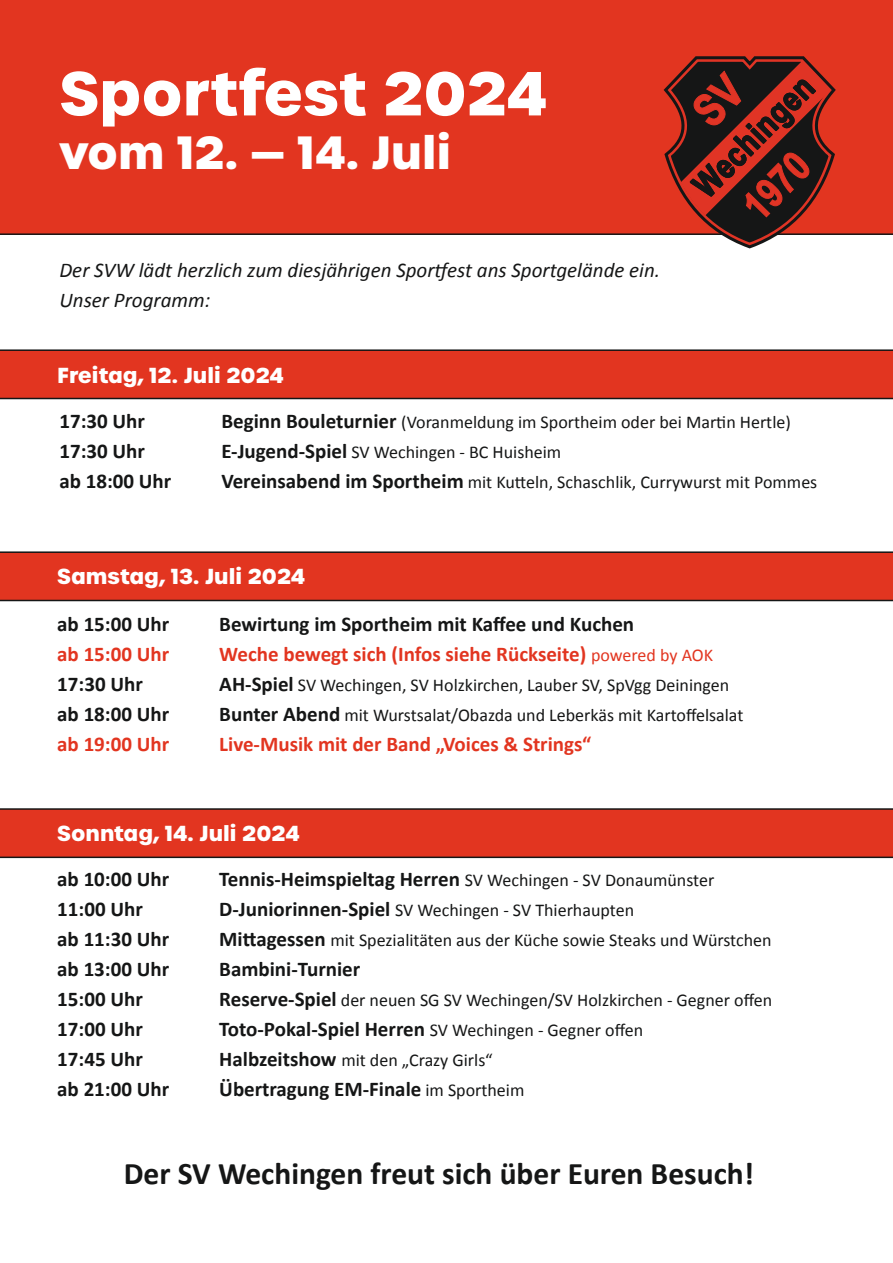
<style>
.page{position:relative;width:893px;height:1263px;background:#fff}
.page>*{position:absolute;margin:0;border:0;box-sizing:border-box;transform-origin:0 0}
.t1{font:700 60px "Urbane";color:#fff}
.t2{font:700 45px "Urbane";color:#fff}
.t3{font:700 41.1px "Arial Narrow";color:#e03425}
.t4{font:700 34.35px "Arial Narrow";color:#151616}
.t5{font:700 31.5px "Calibri";color:#151616}
.t6{font:700 21px "Calibri";color:#151616}
.t7{font:700 21px "Calibri";color:#e23520}
.t8{font:italic 21px/30px "Calibri";color:#151616}
.t9{font:700 21px "Urbane";color:#fff}
.t10{font:18px "Calibri";color:#151616}
.s1{font-weight:700;font-size:21px}
.s2{font-weight:400;font-size:18px}
</style>
<div class="page">
<div style="left:0;top:0;width:893px;height:235px;background:#e23520"></div>
<svg style="left:0;top:349px;width:893px;height:50px;background:#d63521"></svg>
<svg style="left:0;top:551px;width:893px;height:50px;background:#d63521"></svg>
<svg style="left:0;top:808px;width:893px;height:50px;background:#d63420"></svg>
<svg style="left:660px;top:52px;width:182px;height:197px;background:#813129"></svg>
<h1 class="t1" style="left:60px;top:52px;width:489px">Sportfest 2024</h1>
<h2 class="t2" style="left:60px;top:122px;width:393px">vom 12. — 14. Juli</h2>
<p class="t8" style="left:59px;top:254px;width:602px">Der SVW lädt herzlich zum diesjährigen Sportfest ans Sportgelände ein.<br>Unser Programm:</p>
<h3 class="t4" style="left:680px;top:172px;width:156px;rotate:-45deg">Wechingen</h3>
<h3 class="t3" style="left:728px;top:191px;width:77px;rotate:-46deg">1970</h3>
<p class="t9" style="left:57px;top:361px;width:228px">Freitag, 12. Juli 2024</p>
<p class="t6" style="left:59px;top:406px;width:87px">17:30 Uhr</p>
<p class="t10" style="left:221px;top:409px;width:571px"><span class="s1">Beginn Bouleturnier</span> (Voranmeldung im Sportheim oder bei Martin Hertle)</p>
<p class="t6" style="left:59px;top:436px;width:87px">17:30 Uhr</p>
<p class="t10" style="left:221px;top:439px;width:341px"><span class="s1">E-Jugend-Spiel</span> SV Wechingen - BC Huisheim</p>
<p class="t6" style="left:59px;top:466px;width:113px">ab 18:00 Uhr</p>
<p class="t10" style="left:221px;top:469px;width:597px"><span class="s1">Vereinsabend im Sportheim</span> mit Kutteln, Schaschlik, Currywurst mit Pommes</p>
<p class="t9" style="left:57px;top:562px;width:250px">Samstag, 13. Juli 2024</p>
<p class="t6" style="left:57px;top:609px;width:113px">ab 15:00 Uhr</p>
<p class="t6" style="left:219px;top:609px;width:416px">Bewirtung im Sportheim mit Kaffee und Kuchen</p>
<p class="t7" style="left:57px;top:639px;width:113px">ab 15:00 Uhr</p>
<p class="t7" style="left:219px;top:639px;width:495px">Weche bewegt sich (Infos siehe Rückseite) <span class="s2">powered by AOK</span></p>
<p class="t6" style="left:57px;top:669px;width:87px">17:30 Uhr</p>
<p class="t10" style="left:219px;top:672px;width:512px"><span class="s1">AH-Spiel</span> SV Wechingen, SV Holzkirchen, Lauber SV, SpVgg Deiningen</p>
<p class="t6" style="left:57px;top:699px;width:113px">ab 18:00 Uhr</p>
<p class="t10" style="left:219px;top:702px;width:526px"><span class="s1">Bunter Abend</span> mit Wurstsalat/Obazda und Leberkäs mit Kartoffelsalat</p>
<p class="t7" style="left:57px;top:729px;width:113px">ab 19:00 Uhr</p>
<p class="t7" style="left:219px;top:729px;width:374px">Live-Musik mit der Band „Voices &amp; Strings“</p>
<p class="t9" style="left:57px;top:818px;width:244px">Sonntag, 14. Juli 2024</p>
<p class="t6" style="left:57px;top:864px;width:113px">ab 10:00 Uhr</p>
<p class="t10" style="left:219px;top:868px;width:497px"><span class="s1">Tennis-Heimspieltag Herren</span> SV Wechingen - SV Donaumünster</p>
<p class="t6" style="left:57px;top:894px;width:87px">11:00 Uhr</p>
<p class="t10" style="left:219px;top:898px;width:416px"><span class="s1">D-Juniorinnen-Spiel</span> SV Wechingen - SV Thierhaupten</p>
<p class="t6" style="left:57px;top:924px;width:113px">ab 11:30 Uhr</p>
<p class="t10" style="left:219px;top:928px;width:554px"><span class="s1">Mittagessen</span> mit Spezialitäten aus der Küche sowie Steaks und Würstchen</p>
<p class="t6" style="left:57px;top:954px;width:113px">ab 13:00 Uhr</p>
<p class="t6" style="left:219px;top:954px;width:143px">Bambini-Turnier</p>
<p class="t6" style="left:57px;top:984px;width:87px">15:00 Uhr</p>
<p class="t10" style="left:219px;top:988px;width:554px"><span class="s1">Reserve-Spiel</span> der neuen SG SV Wechingen/SV Holzkirchen - Gegner offen</p>
<p class="t6" style="left:57px;top:1014px;width:87px">17:00 Uhr</p>
<p class="t10" style="left:219px;top:1018px;width:425px"><span class="s1">Toto-Pokal-Spiel Herren</span> SV Wechingen - Gegner offen</p>
<p class="t6" style="left:57px;top:1044px;width:87px">17:45 Uhr</p>
<p class="t10" style="left:219px;top:1048px;width:275px"><span class="s1">Halbzeitshow</span> mit den „Crazy Girls“</p>
<p class="t6" style="left:57px;top:1074px;width:113px">ab 21:00 Uhr</p>
<p class="t6" style="left:219px;top:1074px;width:307px">Übertragung EM-Finale <span class="s2">im Sportheim</span></p>
<h3 class="t5" style="left:124px;top:1151px;width:632px">Der SV Wechingen freut sich über Euren Besuch!</h3>
</div>
